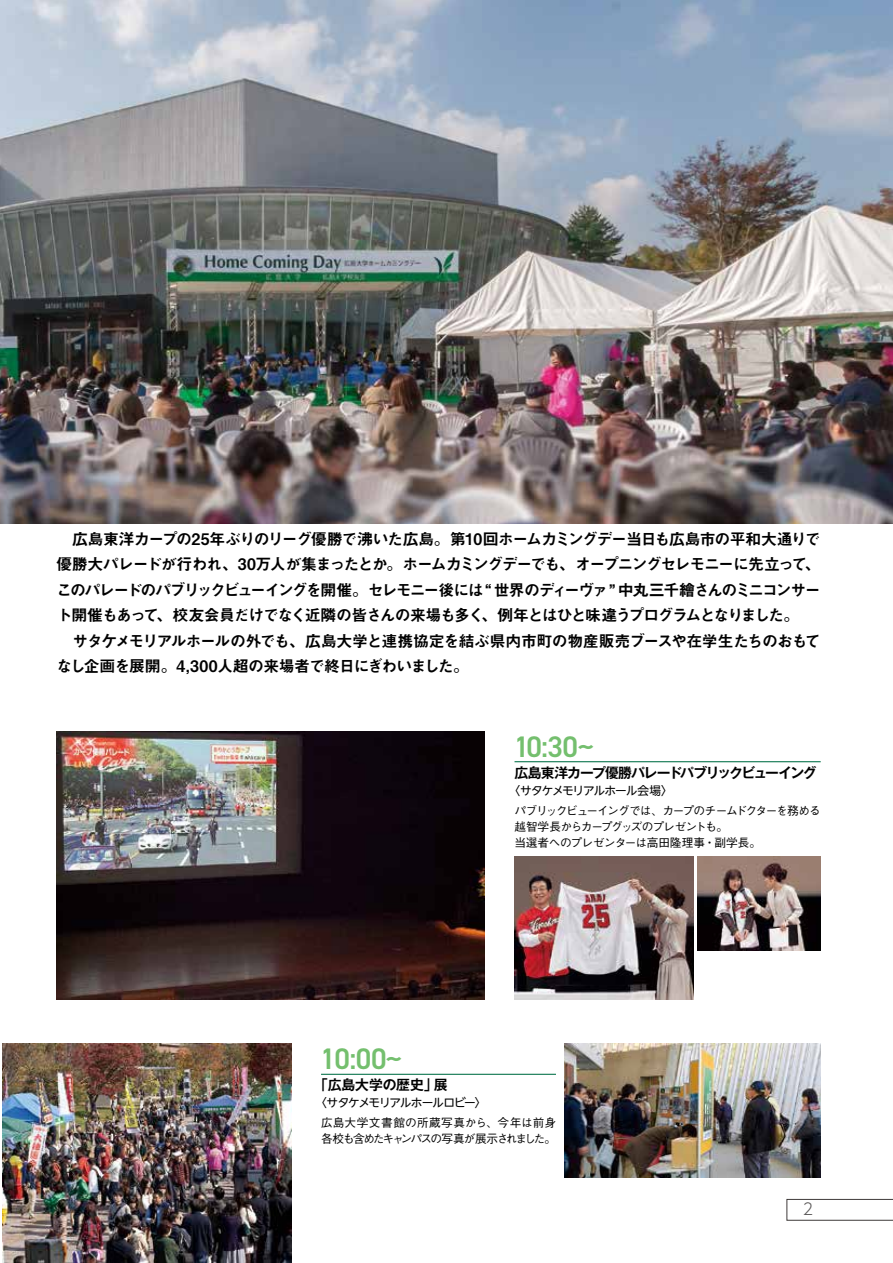
<style>
.page{position:relative;width:893px;height:1263px;background:#fff}
.page>*{position:absolute;margin:0;border:0;box-sizing:border-box;transform-origin:0 0}
.t1{font:600 29.7px "DIN2014";letter-spacing:-.03em;color:#74bf6e}
.t2{font:15.9px/25.5px "Midashi Go Pr 6 N MB31";letter-spacing:-.085em;color:#000}
.t3{font:300 15.9px "UD Shin Go NT Pr 6 N";color:#595757}
.t4{font:700 13.8px "Gothic MB101 Pr 6 N De";letter-spacing:-.09em;color:#000}
.t5{font:700 13.8px "Gothic MB101 Pr 6 N De";letter-spacing:-.005em;color:#000}
.t6{font:500 11.7px/15.9px "Gothic BBB Pr 6 N";letter-spacing:-.065em;color:#000}
.t7{font:500 11.7px/15.9px "Gothic BBB Pr 6 N";letter-spacing:-.035em;color:#000}
.t8{font:11.7px "UD Shin Go NT Pr 6 N";letter-spacing:-.1em;color:#000}
</style>
<div class="page">
<img style="left:0;top:0;width:893px;height:523px">
<hr style="left:514px;top:761px;width:307px;height:1px;background:#006f46">
<hr style="left:321px;top:1074px;width:235px;height:1px;background:#006f46">
<img style="left:56px;top:731px;width:429px;height:268px">
<img style="left:514px;top:857px;width:179px;height:142px">
<img style="left:697px;top:857px;width:124px;height:93px">
<img style="left:2px;top:1044px;width:289px;height:219px">
<img style="left:564px;top:1044px;width:257px;height:134px">
<svg style="left:787px;top:1199px;width:106px;height:21px"></svg>
<p class="t2" style="left:56px;top:525px;width:766px">　広島東洋カープの25年ぶりのリーグ優勝で沸いた広島。第10回ホームカミングデー当日も広島市の平和大通りで優勝大パレードが行われ、30万人が集まったとか。ホームカミングデーでも、オープニングセレモニーに先立って、このパレードのパブリックビューイングを開催。セレモニー後には “ 世界のディーヴァ” 中丸三千繪さんのミニコンサート開催もあって、校友会員だけでなく近隣の皆さんの来場も多く、例年とはひと味違うプログラムとなりました。<br>　サタケメモリアルホールの外でも、広島大学と連携協定を結ぶ県内市町の物産販売ブースや在学生たちのおもてなし企画を展開。4,300人超の来場者で終日にぎわいました。</p>
<h1 class="t1" style="left:514px;top:727px;width:81px">10:30~</h1>
<p class="t4" style="left:514px;top:761px;width:304px">広島東洋カープ優勝パレードパブリックビューイング</p>
<p class="t8" style="left:508px;top:781px;width:166px">〈サタケメモリアルホール会場〉</p>
<p class="t6" style="left:514px;top:802px;width:308px">パブリックビューイングでは、カープのチームドクターを務める越智学長からカープグッズのプレゼントも。<br>当選者へのプレゼンターは高田隆理事・副学長。</p>
<h1 class="t1" style="left:320px;top:1039px;width:83px">10:00~</h1>
<p class="t5" style="left:314px;top:1073px;width:135px">「広島大学の歴史」展</p>
<p class="t8" style="left:315px;top:1093px;width:173px">〈サタケメモリアルホールロビー〉</p>
<p class="t7" style="left:321px;top:1113px;width:237px">広島大学文書館の所蔵写真から、今年は前身各校も含めたキャンパスの写真が展示されました。</p>
<p class="t3" style="left:803px;top:1196px;width:12px">2</p>
</div>
